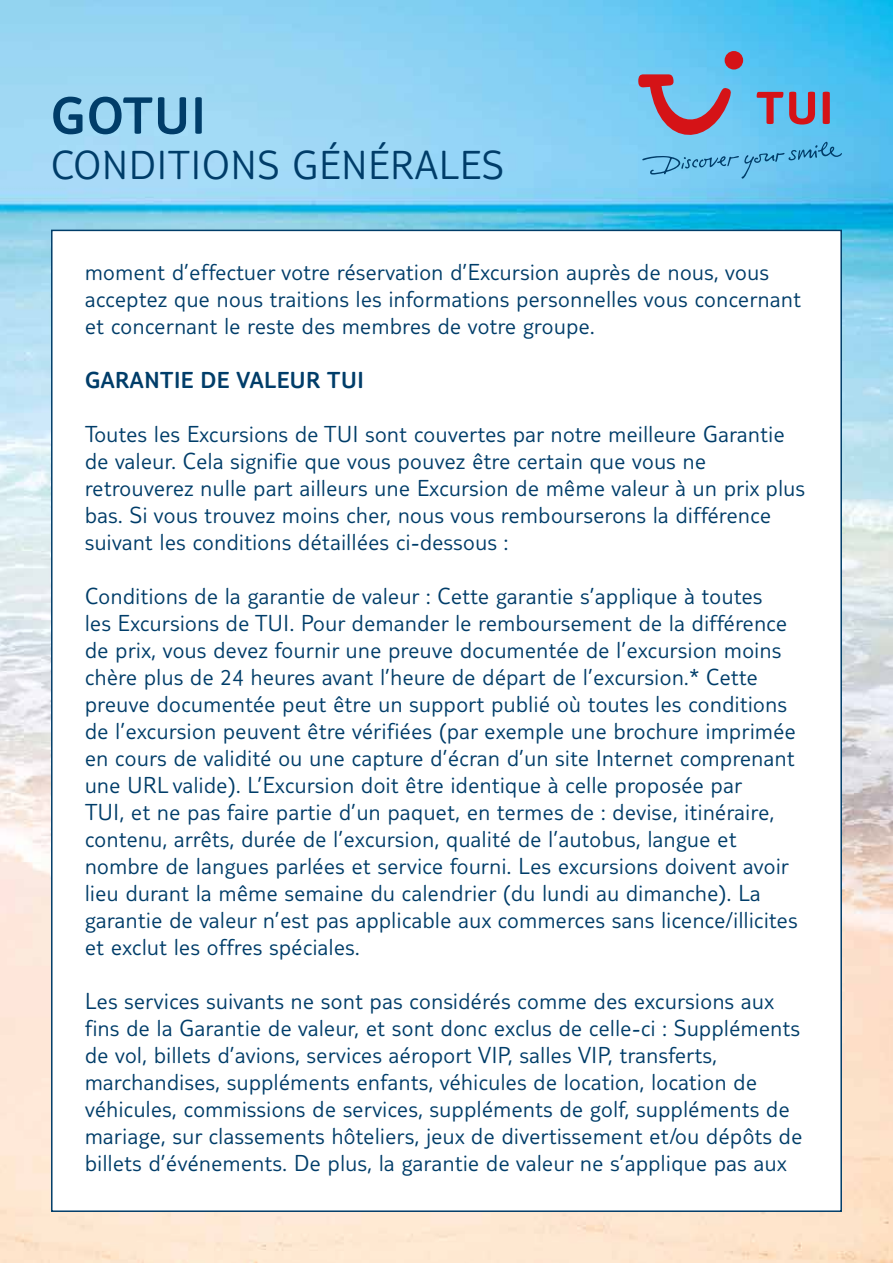
<style>
.page{position:relative;width:893px;height:1263px;background:#fff}
.page>*{position:absolute;margin:0;border:0;box-sizing:border-box;transform-origin:0 0}
.t1{font:300 54px "TUI Type";letter-spacing:.03em;color:#003d69}
.t2{font:300 42px "TUI Type";letter-spacing:.03em;color:#003d69}
.t3{font:300 24px/27px "TUI Type";letter-spacing:.025em;color:#003d69}
.t4{font:300 24px "TUI Type";letter-spacing:.025em;color:#003d69}
</style>
<div class="page">
<img style="left:0;top:0;width:893px;height:1263px">
<div style="left:725px;top:51px;width:18px;height:19px;background:#d51317;border-radius:50%"></div>
<svg style="left:638px;top:74px;width:204px;height:105px"></svg>
<div style="left:51px;top:230px;width:791px;height:982px;background:#fff;border:2px solid #003d69"></div>
<h1 class="t1" style="left:51px;top:85px;width:156px">GOTUI</h1>
<h2 class="t2" style="left:51px;top:141px;width:454px">CONDITIONS GÉNÉRALES</h2>
<p class="t3" style="left:85px;top:258px;width:717px">moment d’effectuer votre réservation d’Excursion auprès de nous, vous acceptez que nous traitions les informations personnelles vous concernant et concernant le reste des membres de votre groupe.</p>
<p class="t4" style="left:85px;top:366px;width:280px">GARANTIE DE VALEUR TUI</p>
<p class="t3" style="left:85px;top:420px;width:721px">Toutes les Excursions de TUI sont couvertes par notre meilleure Garantie de valeur. Cela signifie que vous pouvez être certain que vous ne retrouverez nulle part ailleurs une Excursion de même valeur à un prix plus bas. Si vous trouvez moins cher, nous vous rembourserons la différence suivant les conditions détaillées ci-dessous :</p>
<p class="t3" style="left:85px;top:582px;width:714px">Conditions de la garantie de valeur : Cette garantie s’applique à toutes<br>les Excursions de TUI. Pour demander le remboursement de la différence de prix, vous devez fournir une preuve documentée de l’excursion moins chère plus de 24 heures avant l’heure de départ de l’excursion.* Cette preuve documentée peut être un support publié où toutes les conditions de l’excursion peuvent être vérifiées (par exemple une brochure imprimée en cours de validité ou une capture d’écran d’un site Internet comprenant une URL valide). L’Excursion doit être identique à celle proposée par<br>TUI, et ne pas faire partie d’un paquet, en termes de : devise, itinéraire, contenu, arrêts, durée de l’excursion, qualité de l’autobus, langue et nombre de langues parlées et service fourni. Les excursions doivent avoir lieu durant la même semaine du calendrier (du lundi au dimanche). La garantie de valeur n’est pas applicable aux commerces sans licence/illicites et exclut les offres spéciales.</p>
<p class="t3" style="left:85px;top:987px;width:719px">Les services suivants ne sont pas considérés comme des excursions aux fins de la Garantie de valeur, et sont donc exclus de celle-ci : Suppléments de vol, billets d’avions, services aéroport VIP, salles VIP, transferts, marchandises, suppléments enfants, véhicules de location, location de véhicules, commissions de services, suppléments de golf, suppléments de mariage, sur classements hôteliers, jeux de divertissement et/ou dépôts de billets d’événements. De plus, la garantie de valeur ne s’applique pas aux</p>
</div>
